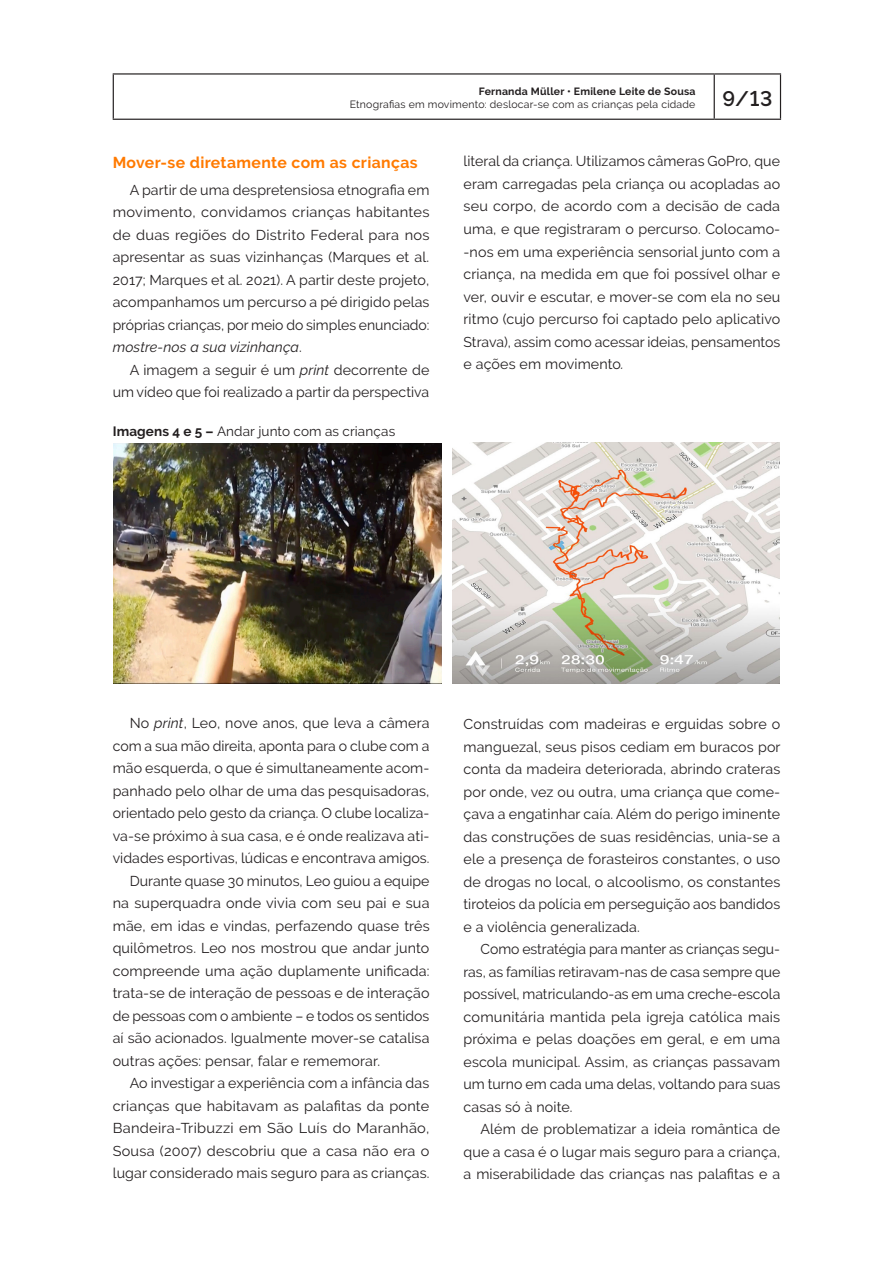
<style>
.page{position:relative;width:893px;height:1263px;background:#fff}
.page>*{position:absolute;margin:0;border:0;box-sizing:border-box;transform-origin:0 0}
.t1{font:600 21px "Raleway";color:#231f20}
.t2{font:700 15.75px "Raleway";letter-spacing:.025em;color:#ff7a00}
.t3{font:14.25px/22.5px "Raleway";letter-spacing:.01em;color:#231f20;text-align:justify}
.t4{font:13.5px "Raleway";letter-spacing:.01em;color:#231f20}
.t5{font:10.5px "Raleway";letter-spacing:.02em;color:#231f20}
.t6{font:700 10.5px "Raleway";letter-spacing:.02em;color:#231f20}
.s1{font-style:italic}
.s2{font-weight:700}
</style>
<div class="page">
<hr style="left:714px;top:75px;width:1px;height:44px;background:#231f20">
<hr style="left:113px;top:73px;width:601px;height:2px;background:#231f20">
<hr style="left:113px;top:75px;width:1px;height:44px;background:#231f20">
<hr style="left:714px;top:73px;width:67px;height:2px;background:#231f20">
<hr style="left:780px;top:75px;width:1px;height:44px;background:#231f20">
<hr style="left:113px;top:119px;width:601px;height:1px;background:#231f20">
<hr style="left:714px;top:119px;width:67px;height:1px;background:#231f20">
<img style="left:114px;top:443px;width:328px;height:241px">
<img style="left:453px;top:443px;width:326px;height:240px">
<p class="t6" style="left:479px;top:85px;width:218px">Fernanda Müller • Emilene Leite de Sousa</p>
<p class="t5" style="left:350px;top:98px;width:347px">Etnografias em movimento: deslocar-se com as crianças pela cidade</p>
<h1 class="t1" style="left:722px;top:87px;width:51px">9/13</h1>
<p class="t2" style="left:113px;top:153px;width:307px">Mover-se diretamente com as crianças</p>
<p class="t3" style="left:113px;top:178px;width:318px;text-indent:17px">A partir de uma despretensiosa etnografia em movimento, convidamos crianças habitantes de duas regiões do Distrito Federal para nos apresentar as suas vizinhanças (Marques et al.<br>2017; Marques et al. 2021). A partir deste projeto, acompanhamos um percurso a pé dirigido pelas próprias crianças, por meio do simples enunciado: <span class="s1">mostre-nos a sua vizinhança</span>.</p>
<p class="t3" style="left:113px;top:358px;width:318px;text-align:right">A imagem a seguir é um <span class="s1">print</span> decorrente de um vídeo que foi realizado a partir da perspectiva</p>
<p class="t4" style="left:113px;top:424px;width:284px"><span class="s2">Imagens 4 e 5 –</span> Andar junto com as crianças</p>
<p class="t3" style="left:463px;top:150px;width:318px">literal da criança. Utilizamos câmeras GoPro, que eram carregadas pela criança ou acopladas ao seu corpo, de acordo com a decisão de cada uma, e que registraram o percurso. Colocamo--nos em uma experiência sensorial junto com a criança, na medida em que foi possível olhar e ver, ouvir e escutar, e mover-se com ela no seu ritmo (cujo percurso foi captado pelo aplicativo Strava), assim como acessar ideias, pensamentos e ações em movimento<span class="s1">.</span></p>
<p class="t3" style="left:130px;top:712px;width:301px">No <span class="s1">print</span>, Leo, nove anos, que leva a câmera</p>
<p class="t3" style="left:113px;top:734px;width:318px">com a sua mão direita, aponta para o clube com a</p>
<p class="t3" style="left:113px;top:757px;width:318px">mão esquerda, o que é simultaneamente acom-</p>
<p class="t3" style="left:113px;top:779px;width:318px">panhado pelo olhar de uma das pesquisadoras,</p>
<p class="t3" style="left:113px;top:802px;width:318px">orientado pelo gesto da criança. O clube localiza-</p>
<p class="t3" style="left:113px;top:824px;width:318px">va-se próximo à sua casa, e é onde realizava ati-</p>
<p class="t3" style="left:113px;top:847px;width:318px">vidades esportivas, lúdicas e encontrava amigos.</p>
<p class="t3" style="left:130px;top:869px;width:301px">Durante quase 30 minutos, Leo guiou a equipe</p>
<p class="t3" style="left:113px;top:892px;width:318px">na superquadra onde vivia com seu pai e sua</p>
<p class="t3" style="left:113px;top:914px;width:318px">mãe, em idas e vindas, perfazendo quase três</p>
<p class="t3" style="left:113px;top:937px;width:318px">quilômetros. Leo nos mostrou que andar junto</p>
<p class="t3" style="left:113px;top:959px;width:318px">compreende uma ação duplamente unificada:</p>
<p class="t3" style="left:113px;top:982px;width:318px">trata-se de interação de pessoas e de interação</p>
<p class="t3" style="left:113px;top:1004px;width:318px">de pessoas com o ambiente – e todos os sentidos</p>
<p class="t3" style="left:113px;top:1027px;width:318px">aí são acionados. Igualmente mover-se catalisa</p>
<p class="t3" style="left:113px;top:1049px;width:269px">outras ações: pensar, falar e rememorar.</p>
<p class="t3" style="left:130px;top:1072px;width:301px">Ao investigar a experiência com a infância das</p>
<p class="t3" style="left:113px;top:1094px;width:318px">crianças que habitavam as palafitas da ponte</p>
<p class="t3" style="left:113px;top:1117px;width:318px">Bandeira-Tribuzzi em São Luís do Maranhão,</p>
<p class="t3" style="left:113px;top:1139px;width:318px">Sousa (2007) descobriu que a casa não era o</p>
<p class="t3" style="left:113px;top:1162px;width:318px">lugar considerado mais seguro para as crianças.</p>
<p class="t3" style="left:463px;top:713px;width:319px">Construídas com madeiras e erguidas sobre o manguezal, seus pisos cediam em buracos por conta da madeira deteriorada, abrindo crateras por onde, vez ou outra, uma criança que come&shy;çava a engatinhar caía. Além do perigo iminente das construções de suas residências, unia-se a ele a presença de forasteiros constantes, o uso de drogas no local, o alcoolismo, os constantes tiroteios da polícia em perseguição aos bandidos e a violência generalizada.</p>
<p class="t3" style="left:463px;top:938px;width:318px;text-indent:17px">Como estratégia para manter as crianças segu&shy;ras, as famílias retiravam-nas de casa sempre que possível, matriculando-as em uma creche-escola comunitária mantida pela igreja católica mais próxima e pelas doações em geral, e em uma escola municipal. Assim, as crianças passavam um turno em cada uma delas, voltando para suas casas só à noite.</p>
<p class="t3" style="left:463px;top:1118px;width:318px;text-indent:17px">Além de problematizar a ideia romântica de que a casa é o lugar mais seguro para a criança, a miserabilidade das crianças nas palafitas e a</p>
</div>
